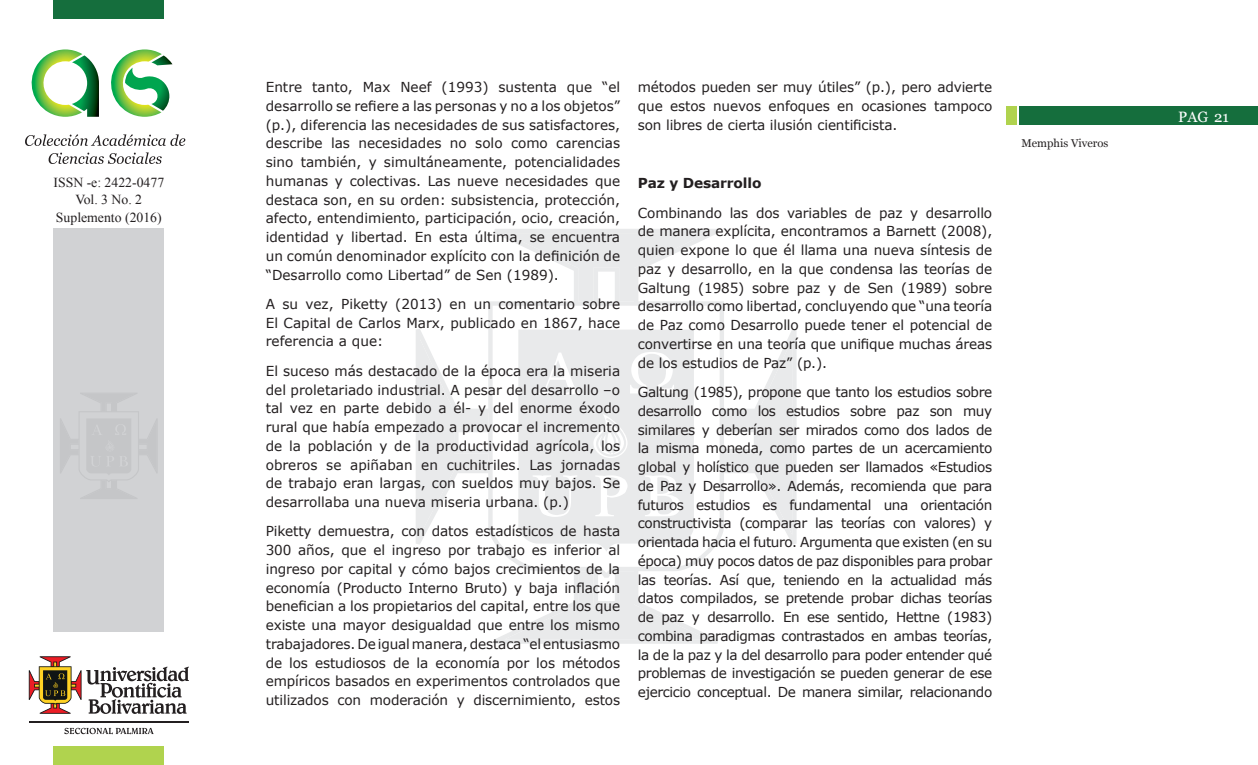
<style>
.page{position:relative;width:1258px;height:765px;background:#fff}
.page>*{position:absolute;margin:0;border:0;box-sizing:border-box;transform-origin:0 0}
.t1{font:15px "Georgia";color:#fff}
.Cuerpo_2{font:13.75px/18.8px "Verdana";letter-spacing:-.01em;color:#231f20;text-align:justify}
.t2{font:13.75px/17.5px "Times New Roman";color:#231f20;text-align:center}
.Cuerpo_2-2{font:700 13.75px "Verdana";letter-spacing:-.01em;color:#231f20}
.t3{font:11.25px "Georgia";color:#231f20}
</style>
<div class="page">
<div style="left:54px;top:229px;width:110px;height:403px;background:#d1d2d4"></div>
<div style="left:54px;top:0;width:110px;height:18px;background:#156e3d"></div>
<div style="left:1020px;top:107px;width:238px;height:18px;background:#156e3d"></div>
<div style="left:1006px;top:107px;width:10px;height:18px;background:#b0d34e"></div>
<div style="left:54px;top:747px;width:110px;height:18px;background:#b0d34e"></div>
<svg style="left:29px;top:656px;width:160px;height:58px"></svg>
<svg style="left:64px;top:728px;width:90px;height:6px"></svg>
<hr style="left:29px;top:721px;width:160px;height:1px;background:#231f20">
<svg style="left:60px;top:393px;width:97px;height:106px"></svg>
<svg style="left:416px;top:229px;width:381px;height:415px"></svg>
<svg style="left:518px;top:330px;width:176px;height:222px;background:#ebeced"></svg>
<svg style="left:657px;top:477px;width:16px;height:37px"></svg>
<svg style="left:551px;top:360px;width:13px;height:17px"></svg>
<svg style="left:111px;top:49px;width:61px;height:68px"></svg>
<svg style="left:31px;top:49px;width:68px;height:68px"></svg>
<svg style="left:25px;top:134px;width:160px;height:12px"></svg>
<svg style="left:49px;top:152px;width:113px;height:12px"></svg>
<p class="t2" style="left:53px;top:173px;width:112px">ISSN -e: 2422-0477<br>Vol. 3 No. 2<br>Suplemento (2016)</p>
<p class="Cuerpo_2" style="left:266px;top:77px;width:356px">Entre tanto, Max Neef (1993) sustenta que “el desarrollo se refiere a las personas y no a los objetos” (p.), diferencia las necesidades de sus satisfactores, describe las necesidades no solo como carencias sino también, y simultáneamente, potencialidades humanas y colectivas. Las nueve necesidades que destaca son, en su orden: subsistencia, protección, afecto, entendimiento, participación, ocio, creación, identidad y libertad. En esta última, se encuentra un común denominador explícito con la definición de “Desarrollo como Libertad” de Sen (1989).</p>
<p class="Cuerpo_2" style="left:266px;top:294px;width:356px">A su vez, Piketty (2013) en un comentario sobre El Capital de Carlos Marx, publicado en 1867, hace referencia a que:</p>
<p class="Cuerpo_2" style="left:266px;top:361px;width:356px">El suceso más destacado de la época era la miseria del proletariado industrial. A pesar del desarrollo –o tal vez en parte debido a él- y del enorme éxodo rural que había empezado a provocar el incremento de la población y de la productividad agrícola, los obreros se apiñaban en cuchitriles. Las jornadas de trabajo eran largas, con sueldos muy bajos. Se desarrollaba una nueva miseria urbana. (p.)</p>
<p class="Cuerpo_2" style="left:266px;top:522px;width:356px">Piketty demuestra, con datos estadísticos de hasta 300 años, que el ingreso por trabajo es inferior al ingreso por capital y cómo bajos crecimientos de la economía (Producto Interno Bruto) y baja inflación benefician a los propietarios del capital, entre los que existe una mayor desigualdad que entre los mismo trabajadores. De igual manera, destaca “el entusiasmo de los estudiosos de la economía por los métodos empíricos basados en experimentos controlados que utilizados con moderación y discernimiento, estos</p>
<p class="Cuerpo_2" style="left:638px;top:77px;width:356px">métodos pueden ser muy útiles” (p.), pero advierte que estos nuevos enfoques en ocasiones tampoco son libres de cierta ilusión cientificista.</p>
<p class="Cuerpo_2-2" style="left:638px;top:174px;width:125px">Paz y Desarrollo</p>
<p class="Cuerpo_2" style="left:638px;top:203px;width:356px">Combinando las dos variables de paz y desarrollo de manera explícita, encontramos a Barnett (2008), quien expone lo que él llama una nueva síntesis de paz y desarrollo, en la que condensa las teorías de Galtung (1985) sobre paz y de Sen (1989) sobre desarrollo como libertad, concluyendo que “una teoría de Paz como Desarrollo puede tener el potencial de convertirse en una teoría que unifique muchas áreas de los estudios de Paz” (p.).</p>
<p class="Cuerpo_2" style="left:638px;top:383px;width:356px">Galtung (1985), propone que tanto los estudios sobre desarrollo como los estudios sobre paz son muy similares y deberían ser mirados como dos lados de la misma moneda, como partes de un acercamiento global y holístico que pueden ser llamados «Estudios de Paz y Desarrollo». Además, recomienda que para futuros estudios es fundamental una orientación constructivista (comparar las teorías con valores) y orientada hacia el futuro. Argumenta que existen (en su época) muy pocos datos de paz disponibles para probar las teorías. Así que, teniendo en la actualidad más datos compilados, se pretende probar dichas teorías de paz y desarrollo. En ese sentido, Hettne (1983) combina paradigmas contrastados en ambas teorías, la de la paz y la del desarrollo para poder entender qué problemas de investigación se pueden generar de ese ejercicio conceptual. De manera similar, relacionando</p>
<p class="t3" style="left:1021px;top:135px;width:88px">Memphis Viveros</p>
<p class="t1" style="left:1178px;top:105px;width:52px">PAG 21</p>
</div>
